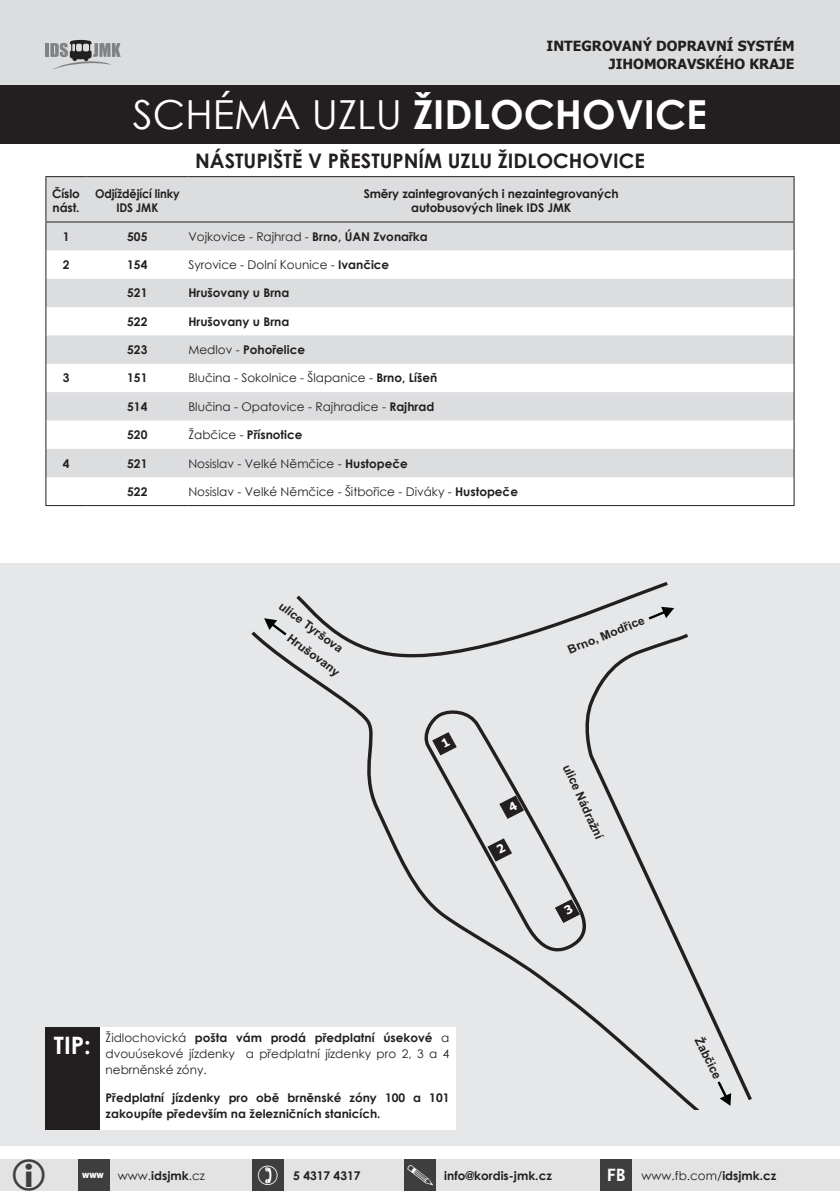
<style>
.page{position:relative;width:840px;height:1191px;background:#fff}
.page>*{position:absolute;margin:0;border:0;box-sizing:border-box;transform-origin:0 0}
.t1{font:700 40px "Century Gothic";color:#fff}
.t2{font:700 24px "Century Gothic";color:#fff}
.t3{font:700 20px "Century Gothic";color:#231f20}
.t4{font:700 17px "Lucida Grande";color:#fff}
.t5{font:700 14px "Tahoma";color:#231f20}
.t6{font:700 12.2px "Arial";color:#231f20}
.t7{font:12px "Century Gothic";color:#231f20}
.t8{font:700 12px/14.4px "Century Gothic";letter-spacing:-.01em;color:#231f20;text-align:center}
.t9{font:700 12px "Arial";color:#231f20}
.t10{font:700 12px "Century Gothic";letter-spacing:-.01em;color:#231f20;scale:.94 1}
.t11{font:11.8px/16px "Century Gothic";color:#231f20;text-align:justify}
.t12{font:700 11.8px/16px "Century Gothic";color:#231f20}
.t13{font:700 11.8px "Arial";color:#231f20}
.t14{font:7.2px "Switzerland Black CE";color:#fff}
.s1{font-weight:400}
.s2{font-weight:700}
</style>
<div class="page">
<svg style="left:46px;top:177px;width:747px;height:300px;fill:#dcdddf"></svg>
<hr style="left:45px;top:176px;width:41px;height:1px;background:#231f20">
<hr style="left:45px;top:177px;width:1px;height:44px;background:#231f20">
<hr style="left:86px;top:176px;width:102px;height:1px;background:#231f20">
<hr style="left:188px;top:176px;width:606px;height:1px;background:#231f20">
<hr style="left:793px;top:177px;width:1px;height:44px;background:#231f20">
<svg style="left:45px;top:222px;width:1px;height:283px"></svg>
<svg style="left:793px;top:222px;width:1px;height:283px"></svg>
<hr style="left:45px;top:505px;width:41px;height:1px;background:#231f20">
<hr style="left:86px;top:505px;width:102px;height:1px;background:#231f20">
<hr style="left:188px;top:505px;width:606px;height:1px;background:#231f20">
<hr style="left:45px;top:221px;width:41px;height:1px;background:#231f20">
<hr style="left:86px;top:221px;width:102px;height:1px;background:#231f20">
<hr style="left:188px;top:221px;width:606px;height:1px;background:#231f20">
<div style="left:0;top:85px;width:839px;height:59px;background:#231f20"></div>
<div style="left:0;top:0;width:839px;height:85px;background:#dcdddf"></div>
<hr style="left:45px;top:43px;width:4px;height:14px;background:#808285">
<svg style="left:50px;top:40px;width:71px;height:30px"></svg>
<div style="left:1px;top:563px;width:838px;height:582px;background:#e6e7e9"></div>
<svg style="left:251px;top:582px;width:501px;height:527px"></svg>
<svg style="left:645px;top:607px;width:28px;height:14px"></svg>
<svg style="left:715px;top:1078px;width:15px;height:27px"></svg>
<svg style="left:264px;top:618px;width:25px;height:20px"></svg>
<div style="left:100px;top:1027px;width:355px;height:102px;background:#fff"></div>
<div style="left:45px;top:1027px;width:55px;height:102px;background:#231f20"></div>
<div style="left:0;top:1159px;width:839px;height:32px;background:#e3e3e4"></div>
<div style="left:78px;top:1159px;width:31px;height:31px;background:#3e3e3f"></div>
<div style="left:404px;top:1159px;width:32px;height:31px;background:#3e3e3f"></div>
<div style="left:252px;top:1159px;width:32px;height:32px;background:#3e3e3f"></div>
<div style="left:600px;top:1159px;width:31px;height:32px;background:#3e3e3f"></div>
<svg style="left:694px;top:1035px;width:13px;height:11px"></svg>
<svg style="left:589px;top:821px;width:10px;height:9px"></svg>
<svg style="left:487px;top:838px;width:24px;height:23px"></svg>
<svg style="left:432px;top:732px;width:24px;height:23px"></svg>
<svg style="left:555px;top:899px;width:24px;height:23px"></svg>
<svg style="left:499px;top:796px;width:24px;height:22px"></svg>
<p class="t5" style="left:546px;top:36px;width:249px">INTEGROVANÝ DOPRAVNÍ SYSTÉM</p>
<p class="t5" style="left:608px;top:54px;width:187px">JIHOMORAVSKÉHO KRAJE</p>
<p class="t1" style="left:133px;top:84px;width:575px"><span class="s1">SCHÉMA UZLU</span> ŽIDLOCHOVICE</p>
<p class="t8" style="left:52px;top:186px;width:29px">Číslo</p>
<p class="t8" style="left:53px;top:200px;width:28px">nást.</p>
<p class="t10" style="left:95px;top:185px;width:91px">Odjíždějící linky</p>
<p class="t10" style="left:116px;top:199px;width:46px">IDS JMK</p>
<p class="t3" style="left:195px;top:146px;width:451px">NÁSTUPIŠTĚ V PŘESTUPNÍM UZLU ŽIDLOCHOVICE</p>
<p class="t8" style="left:363px;top:186px;width:256px">Směry zaintegrovaných i nezaintegrovaných autobusových linek IDS JMK</p>
<p class="t8" style="left:63px;top:229px;width:8px">1</p>
<p class="t8" style="left:127px;top:229px;width:22px">505</p>
<p class="t7" style="left:188px;top:228px;width:241px">Vojkovice - Rajhrad - <span class="s2">Brno, ÚAN Zvonařka</span></p>
<p class="t8" style="left:63px;top:257px;width:8px">2</p>
<p class="t8" style="left:127px;top:257px;width:22px">154</p>
<p class="t7" style="left:188px;top:256px;width:202px">Syrovice - Dolní Kounice - <span class="s2">Ivančice</span></p>
<p class="t8" style="left:127px;top:285px;width:22px">521</p>
<p class="t8" style="left:188px;top:285px;width:102px">Hrušovany u Brna</p>
<p class="t8" style="left:127px;top:314px;width:22px">522</p>
<p class="t8" style="left:188px;top:314px;width:102px">Hrušovany u Brna</p>
<p class="t8" style="left:127px;top:342px;width:22px">523</p>
<p class="t8" style="left:188px;top:342px;width:118px"><span class="s1">Medlov -</span> Pohořelice</p>
<p class="t8" style="left:63px;top:370px;width:8px">3</p>
<p class="t8" style="left:127px;top:370px;width:22px">151</p>
<p class="t7" style="left:188px;top:370px;width:250px">Blučina - Sokolnice - Šlapanice - <span class="s2">Brno, Líšeň</span></p>
<p class="t8" style="left:127px;top:399px;width:22px">514</p>
<p class="t7" style="left:188px;top:398px;width:247px">Blučina - Opatovice - Rajhradice - <span class="s2">Rajhrad</span></p>
<p class="t8" style="left:127px;top:427px;width:22px">520</p>
<p class="t8" style="left:188px;top:427px;width:115px"><span class="s1">Žabčice -</span> Přísnotice</p>
<p class="t8" style="left:63px;top:455px;width:8px">4</p>
<p class="t8" style="left:127px;top:455px;width:22px">521</p>
<p class="t7" style="left:188px;top:455px;width:221px">Nosislav - Velké Němčice - <span class="s2">Hustopeče</span></p>
<p class="t8" style="left:127px;top:484px;width:22px">522</p>
<p class="t7" style="left:188px;top:483px;width:331px">Nosislav - Velké Němčice - Šitbořice - Diváky - <span class="s2">Hustopeče</span></p>
<p class="t9" style="left:284px;top:599px;width:78px;rotate:36deg">ulice Tyršova</p>
<p class="t9" style="left:292px;top:631px;width:64px;rotate:37deg">Hrušovany</p>
<p class="t13" style="left:565px;top:644px;width:83px;rotate:-22deg">Brno, Modøice</p>
<p class="t6" style="left:572px;top:762px;width:82px;rotate:65deg">ulice Nádra ní</p>
<p class="t2" style="left:54px;top:1027px;width:38px">TIP:</p>
<p class="t11" style="left:105px;top:1030px;width:345px">Židlochovická <span class="s2">pošta vám prodá předplatní úsekové</span> a dvouúsekové jízdenky a předplatní jízdenky pro 2, 3 a 4 nebrněnské zóny.</p>
<p class="t12" style="left:105px;top:1088px;width:345px">Předplatní jízdenky pro obě brněnské zóny 100 a 101 zakoupíte především na železničních stanicích.</p>
<p class="t9" style="left:707px;top:1042px;width:38px;rotate:63deg">abèice</p>
<p class="t14" style="left:82px;top:1170px;width:23px">WWW</p>
<p class="t7" style="left:118px;top:1167px;width:88px">www.<span class="s2">idsjmk</span>.cz</p>
<p class="t8" style="left:293px;top:1167px;width:69px">5 4317 4317</p>
<p class="t8" style="left:444px;top:1167px;width:109px">info@kordis-jmk.cz</p>
<p class="t4" style="left:606px;top:1163px;width:20px">FB</p>
<p class="t7" style="left:641px;top:1166px;width:136px">www.fb.com/<span class="s2">idsjmk.cz</span></p>
</div>
